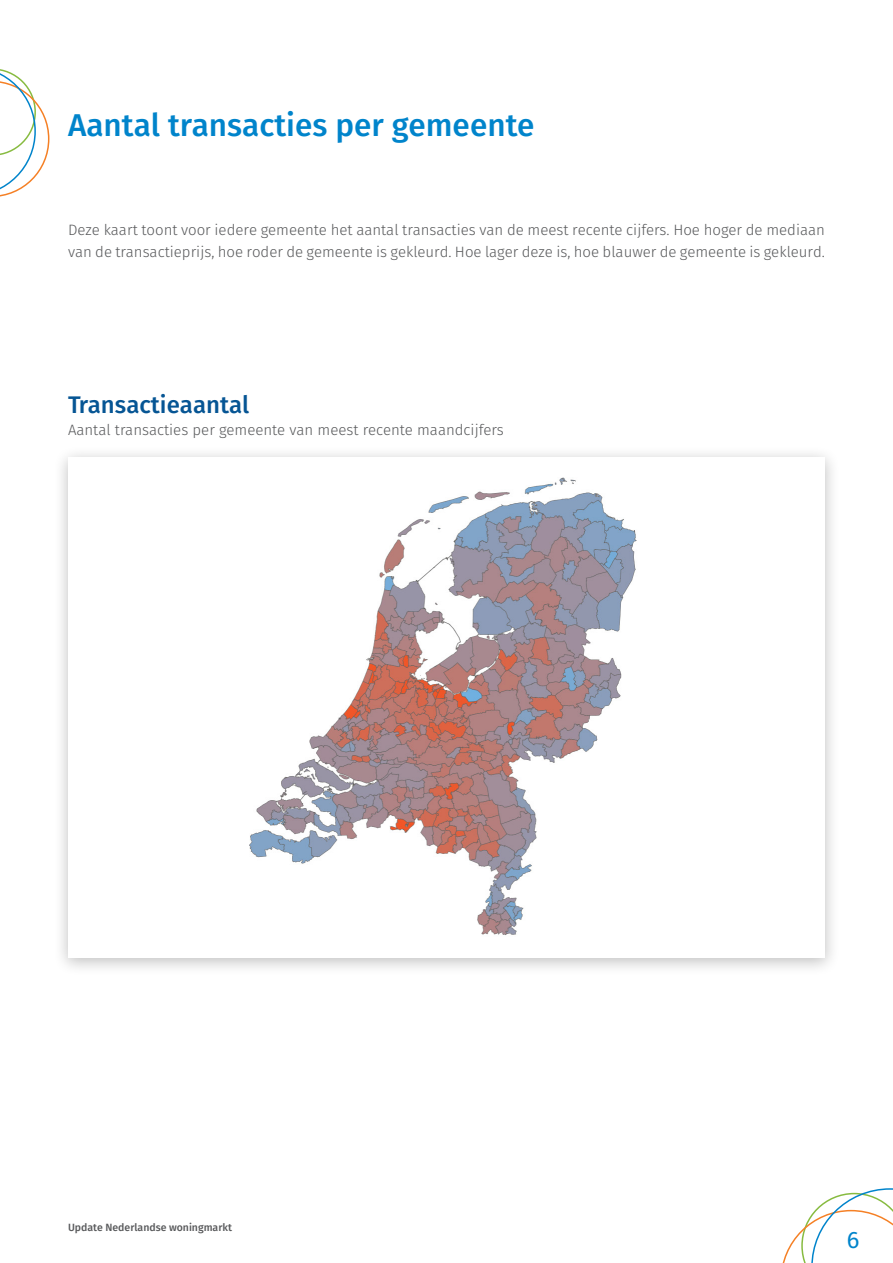
<style>
.page{position:relative;width:893px;height:1263px;background:#fff}
.page>*{position:absolute;margin:0;border:0;box-sizing:border-box;transform-origin:0 0}
.t1{font:500 31.5px "Fira Sans";color:#0084cb}
.t2{font:500 24px "Fira Sans";color:#065594}
.t3{font:23.7px "Fira Sans";color:#0084cb}
.t4{font:300 15px/22.5px "Fira Sans";color:#58595b}
.t5{font:500 10.5px "Fira Sans";color:#58595b}
</style>
<div class="page">
<svg style="left:782px;top:1188px;width:111px;height:75px"></svg>
<svg style="left:0;top:69px;width:49px;height:128px"></svg>
<div style="left:53px;top:445px;width:787px;height:532px;background:#000;opacity:.25"></div>
<div style="left:68px;top:458px;width:757px;height:500px;background:#fff"></div>
<img style="left:249px;top:477px;width:388px;height:458px">
<h1 class="t1" style="left:68px;top:100px;width:468px">Aantal transacties per gemeente</h1>
<p class="t4" style="left:68px;top:218px;width:758px">Deze kaart toont voor iedere gemeente het aantal transacties van de meest recente cijfers. Hoe hoger de mediaan van de transactieprijs, hoe roder de gemeente is gekleurd. Hoe lager deze is, hoe blauwer de gemeente is gekleurd.</p>
<h2 class="t2" style="left:68px;top:385px;width:183px">Transactieaantal</h2>
<p class="t4" style="left:68px;top:419px;width:437px">Aantal transacties per gemeente van meest recente maandcijfers</p>
<p class="t5" style="left:68px;top:1218px;width:166px">Update Nederlandse woningmarkt</p>
<h3 class="t3" style="left:847px;top:1221px;width:14px">6</h3>
</div>
